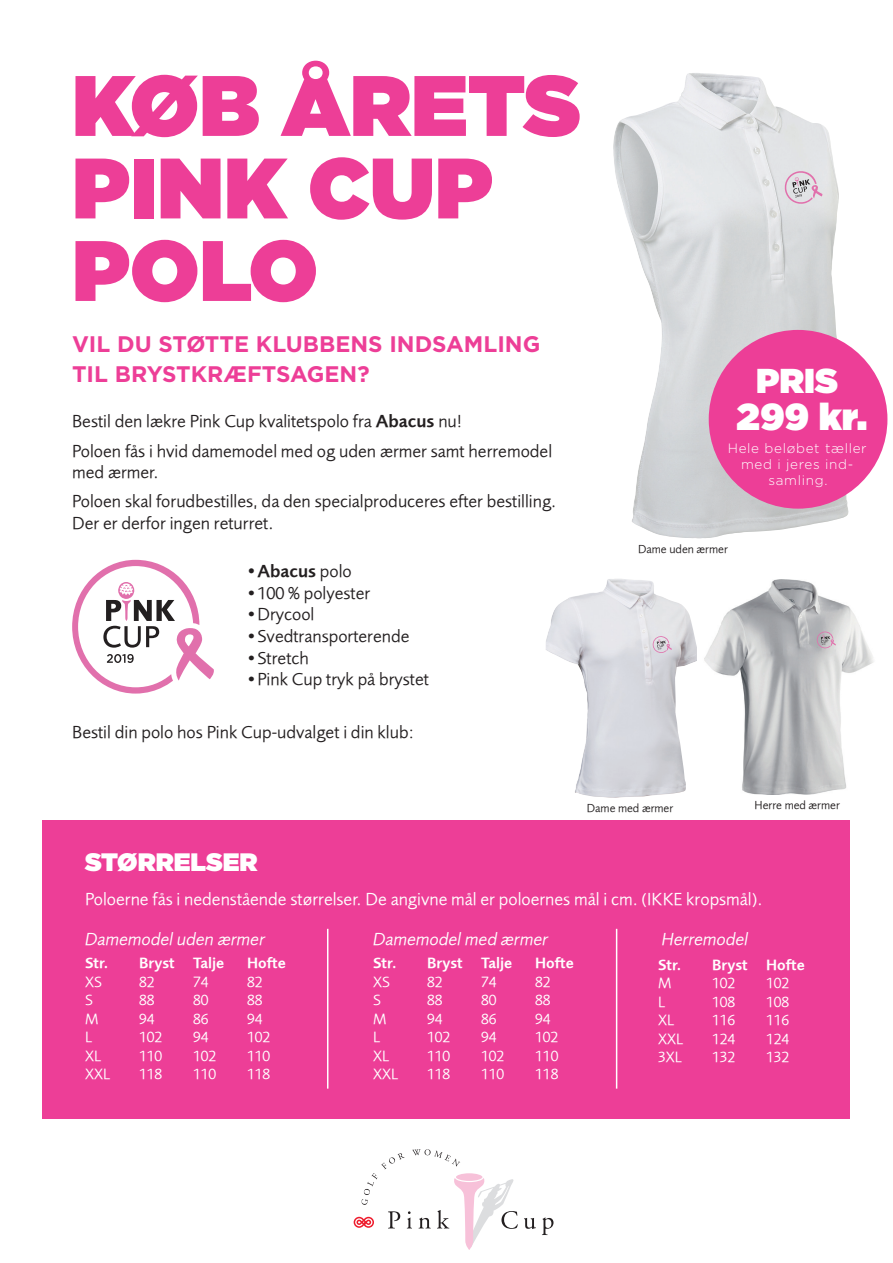
<style>
.page{position:relative;width:893px;height:1263px;background:#fff}
.page>*{position:absolute;margin:0;border:0;box-sizing:border-box;transform-origin:0 0}
.t1{font:900 85.5px/82.5px "Gotham";color:#ed3e97}
.t2{font:900 37.5px "Gotham";color:#fff}
.t3{font:900 34.5px "Gotham";color:#fff}
.t4{font:900 25.2px "Gotham";color:#fff}
.t5{font:700 22.5px/30px "Gotham";color:#ed3e97}
.t6{font:18px/30px "Foundry Sans Normal";color:#231f20}
.t7{font:18px "Foundry Sans Normal";color:#fff}
.t8{font:italic 18px "Foundry Sans";color:#fff}
.t9{font:18px "Foundry Sans Demi";color:#231f20}
.t10{font:15.45px "Foundry Sans Normal";color:#fff}
.t11{font:15.45px "Foundry Sans Demi";color:#fff}
.t12{font:300 13.5px/16.2px "Gotham";letter-spacing:.05em;color:#fff;text-align:center}
.t13{font:12px "Foundry Sans Normal";color:#231f20}
.s1{font-family:"Foundry Sans Demi"}
.s2{font-family:"Foundry Sans Normal"}
</style>
<div class="page">
<div style="left:43px;top:820px;width:807px;height:298px;background:#ed3e97"></div>
<svg style="left:361px;top:1153px;width:44px;height:52px"></svg>
<svg style="left:412px;top:1149px;width:48px;height:17px"></svg>
<svg style="left:354px;top:1217px;width:20px;height:11px"></svg>
<svg style="left:388px;top:1211px;width:12px;height:17px"></svg>
<svg style="left:407px;top:1211px;width:5px;height:17px"></svg>
<svg style="left:419px;top:1217px;width:12px;height:11px"></svg>
<svg style="left:524px;top:1218px;width:12px;height:11px"></svg>
<svg style="left:542px;top:1217px;width:11px;height:18px"></svg>
<div style="left:456px;top:1173px;width:26px;height:8px;background:#f7c1d9;border-radius:50%"></div>
<svg style="left:437px;top:1178px;width:81px;height:72px"></svg>
<hr style="left:616px;top:929px;width:1px;height:160px;background:#fff">
<hr style="left:327px;top:929px;width:1px;height:160px;background:#fff">
<img style="left:546px;top:579px;width:151px;height:219px">
<img style="left:613px;top:73px;width:236px;height:465px">
<img style="left:704px;top:580px;width:170px;height:214px">
<div style="left:709px;top:330px;width:178px;height:179px;background:#ed3e97;border-radius:50%"></div>
<svg style="left:783px;top:170px;width:40px;height:35px"></svg>
<svg style="left:652px;top:636px;width:20px;height:17px"></svg>
<svg style="left:816px;top:631px;width:20px;height:18px"></svg>
<svg style="left:72px;top:560px;width:142px;height:133px"></svg>
<h1 class="t1" style="left:72px;top:63px;width:510px">KØB ÅRETS<br>PINK CUP<br>POLO</h1>
<p class="t5" style="left:72px;top:329px;width:470px">VIL DU STØTTE KLUBBENS INDSAMLING<br>TIL BRYSTKRÆFTSAGEN?</p>
<p class="t6" style="left:72px;top:405px;width:482px">Bestil den lækre Pink Cup kvalitetspolo fra <span class="s1">Abacus</span> nu!<br>Poloen fås i hvid damemodel med og uden ærmer samt herremodel</p>
<p class="t6" style="left:72px;top:458px;width:486px;line-height:28.5px">med ærmer.<br>Poloen skal forudbestilles, da den specialproduceres efter bestilling.</p>
<p class="t6" style="left:72px;top:508px;width:203px">Der er derfor ingen returret.</p>
<p class="t9" style="left:245px;top:561px;width:108px">•Abacus <span class="s2">polo</span></p>
<p class="t6" style="left:245px;top:578px;width:126px">•100 % polyester</p>
<p class="t6" style="left:245px;top:599px;width:71px">•Drycool</p>
<p class="t6" style="left:245px;top:621px;width:166px">•Svedtransporterende</p>
<p class="t6" style="left:245px;top:643px;width:65px">•Stretch</p>
<p class="t6" style="left:245px;top:664px;width:185px">•Pink Cup tryk på brystet</p>
<p class="t6" style="left:72px;top:717px;width:343px">Bestil din polo hos Pink Cup-udvalget i din klub:</p>
<h3 class="t3" style="left:756px;top:356px;width:83px">PRIS</h3>
<h2 class="t2" style="left:737px;top:390px;width:132px">299 kr.</h2>
<p class="t12" style="left:728px;top:439px;width:140px">Hele beløbet tæller med i jeres ind&shy;samling.</p>
<p class="t13" style="left:638px;top:542px;width:91px">Dame uden ærmer</p>
<h3 class="t4" style="left:85px;top:844px;width:174px">STØRRELSER</h3>
<p class="t13" style="left:587px;top:800px;width:88px">Dame med ærmer</p>
<p class="t13" style="left:755px;top:798px;width:87px">Herre med ærmer</p>
<p class="t7" style="left:85px;top:889px;width:679px">Poloerne fås i nedenstående størrelser. De angivne mål er poloernes mål i cm. (IKKE kropsmål).</p>
<p class="t8" style="left:85px;top:929px;width:182px">Damemodel uden ærmer</p>
<p class="t11" style="left:85px;top:954px;width:25px">Str.</p>
<p class="t11" style="left:139px;top:954px;width:87px">Bryst Talje</p>
<p class="t11" style="left:247px;top:954px;width:40px">Hofte</p>
<p class="t10" style="left:85px;top:973px;width:18px">XS</p>
<p class="t10" style="left:139px;top:973px;width:17px">82</p>
<p class="t10" style="left:193px;top:973px;width:17px">74</p>
<p class="t10" style="left:247px;top:973px;width:17px">82</p>
<p class="t10" style="left:85px;top:991px;width:9px">S</p>
<p class="t10" style="left:139px;top:991px;width:17px">88</p>
<p class="t10" style="left:193px;top:991px;width:17px">80</p>
<p class="t10" style="left:247px;top:991px;width:17px">88</p>
<p class="t10" style="left:85px;top:1010px;width:15px">M</p>
<p class="t10" style="left:139px;top:1010px;width:17px">94</p>
<p class="t10" style="left:193px;top:1010px;width:17px">86</p>
<p class="t10" style="left:247px;top:1010px;width:17px">94</p>
<p class="t10" style="left:85px;top:1028px;width:9px">L</p>
<p class="t10" style="left:139px;top:1028px;width:25px">102</p>
<p class="t10" style="left:193px;top:1028px;width:17px">94</p>
<p class="t10" style="left:247px;top:1028px;width:25px">102</p>
<p class="t10" style="left:85px;top:1046px;width:18px">XL</p>
<p class="t10" style="left:139px;top:1046px;width:25px">110</p>
<p class="t10" style="left:193px;top:1046px;width:25px">102</p>
<p class="t10" style="left:247px;top:1046px;width:25px">110</p>
<p class="t10" style="left:85px;top:1065px;width:27px">XXL</p>
<p class="t10" style="left:139px;top:1065px;width:25px">118</p>
<p class="t10" style="left:193px;top:1065px;width:25px">110</p>
<p class="t10" style="left:247px;top:1065px;width:25px">118</p>
<p class="t8" style="left:373px;top:929px;width:177px">Damemodel med ærmer</p>
<p class="t11" style="left:373px;top:954px;width:25px">Str.</p>
<p class="t11" style="left:427px;top:954px;width:87px">Bryst Talje</p>
<p class="t11" style="left:535px;top:954px;width:40px">Hofte</p>
<p class="t10" style="left:373px;top:973px;width:18px">XS</p>
<p class="t10" style="left:427px;top:973px;width:17px">82</p>
<p class="t10" style="left:481px;top:973px;width:17px">74</p>
<p class="t10" style="left:535px;top:973px;width:17px">82</p>
<p class="t10" style="left:373px;top:991px;width:9px">S</p>
<p class="t10" style="left:427px;top:991px;width:17px">88</p>
<p class="t10" style="left:481px;top:991px;width:17px">80</p>
<p class="t10" style="left:535px;top:991px;width:17px">88</p>
<p class="t10" style="left:373px;top:1010px;width:15px">M</p>
<p class="t10" style="left:427px;top:1010px;width:17px">94</p>
<p class="t10" style="left:481px;top:1010px;width:17px">86</p>
<p class="t10" style="left:535px;top:1010px;width:17px">94</p>
<p class="t10" style="left:373px;top:1028px;width:9px">L</p>
<p class="t10" style="left:427px;top:1028px;width:25px">102</p>
<p class="t10" style="left:481px;top:1028px;width:17px">94</p>
<p class="t10" style="left:535px;top:1028px;width:25px">102</p>
<p class="t10" style="left:373px;top:1046px;width:18px">XL</p>
<p class="t10" style="left:427px;top:1046px;width:25px">110</p>
<p class="t10" style="left:481px;top:1046px;width:25px">102</p>
<p class="t10" style="left:535px;top:1046px;width:25px">110</p>
<p class="t10" style="left:373px;top:1065px;width:27px">XXL</p>
<p class="t10" style="left:427px;top:1065px;width:25px">118</p>
<p class="t10" style="left:481px;top:1065px;width:25px">110</p>
<p class="t10" style="left:535px;top:1065px;width:25px">118</p>
<p class="t8" style="left:662px;top:929px;width:88px">Herremodel</p>
<p class="t11" style="left:658px;top:955px;width:25px">Str.</p>
<p class="t11" style="left:712px;top:955px;width:94px">Bryst Hofte</p>
<p class="t10" style="left:658px;top:974px;width:15px">M</p>
<p class="t10" style="left:712px;top:974px;width:25px">102</p>
<p class="t10" style="left:766px;top:974px;width:25px">102</p>
<p class="t10" style="left:658px;top:992px;width:9px">L</p>
<p class="t10" style="left:712px;top:992px;width:25px">108</p>
<p class="t10" style="left:766px;top:992px;width:25px">108</p>
<p class="t10" style="left:658px;top:1011px;width:18px">XL</p>
<p class="t10" style="left:712px;top:1011px;width:25px">116</p>
<p class="t10" style="left:766px;top:1011px;width:25px">116</p>
<p class="t10" style="left:658px;top:1029px;width:27px">XXL</p>
<p class="t10" style="left:712px;top:1029px;width:25px">124</p>
<p class="t10" style="left:766px;top:1029px;width:25px">124</p>
<p class="t10" style="left:658px;top:1048px;width:25px">3XL</p>
<p class="t10" style="left:712px;top:1048px;width:25px">132</p>
<p class="t10" style="left:766px;top:1048px;width:25px">132</p>
</div>
